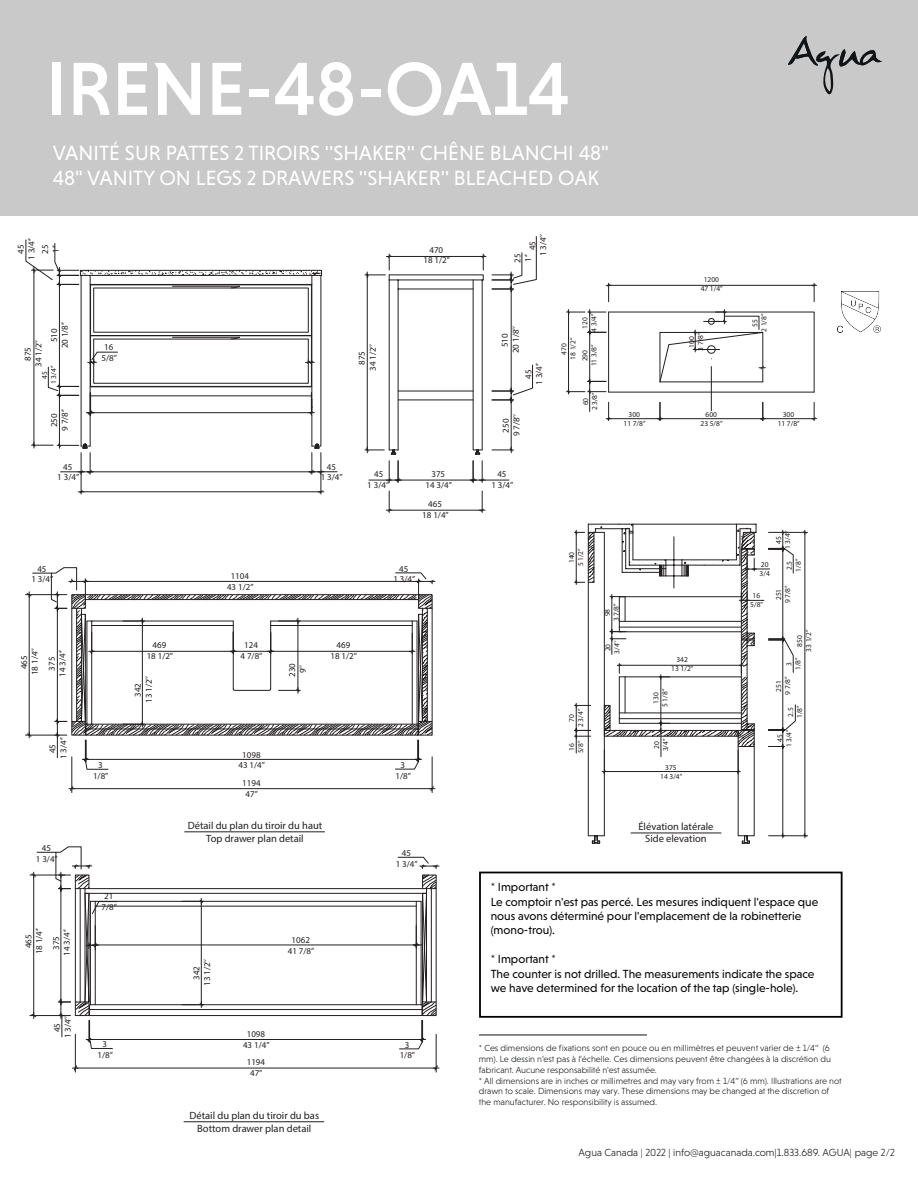
<style>
.page{position:relative;width:918px;height:1188px;background:#fff}
.page>*{position:absolute;margin:0;border:0;box-sizing:border-box;transform-origin:0 0}
.t1{font:500 76.5px "Niveau Grotesk";color:#fff}
.t2{font:21px/25.3px "Niveau Grotesk";color:#fff}
.t3{font:12px/14.4px "Niveau Grotesk";color:#000002}
.t4{font:10.5px/12.6px "Myriad Pro";color:#231f20;text-align:center}
.t5{font:300 10.5px "Niveau Grotesk";color:#111416}
.t6{font:300 9px/10.8px "Niveau Grotesk";color:#111416}
.t7{font:9px/10.8px "Myriad Pro";color:#231f20;text-align:center}
.t8{font:7.5px/9px "Myriad Pro";color:#231f20;text-align:center}
</style>
<div class="page">
<div style="left:0;top:0;width:918px;height:215px;background:#c9c9c9"></div>
<svg style="left:788px;top:36px;width:94px;height:58px"></svg>
<img style="left:837px;top:291px;width:43px;height:42px">
<hr style="left:479px;top:1035px;width:168px;height:1px;background:#111416">
<hr style="left:398px;top:480px;width:75px;height:1px;background:#231f20">
<hr style="left:389px;top:510px;width:93px;height:1px;background:#231f20">
<svg style="left:386px;top:491px;width:6px;height:21px"></svg>
<svg style="left:479px;top:491px;width:6px;height:21px"></svg>
<hr style="left:511px;top:400px;width:1px;height:50px;background:#231f20">
<svg style="left:492px;top:447px;width:21px;height:6px"></svg>
<hr style="left:511px;top:289px;width:1px;height:102px;background:#231f20">
<svg style="left:365px;top:254px;width:121px;height:201px"></svg>
<svg style="left:369px;top:461px;width:32px;height:21px"></svg>
<svg style="left:470px;top:461px;width:39px;height:21px"></svg>
<svg style="left:492px;top:236px;width:44px;height:56px"></svg>
<svg style="left:492px;top:365px;width:41px;height:38px"></svg>
<svg style="left:26px;top:240px;width:311px;height:254px"></svg>
<hr style="left:609px;top:285px;width:205px;height:1px;background:#231f20">
<svg style="left:606px;top:283px;width:5px;height:19px"></svg>
<svg style="left:812px;top:283px;width:5px;height:19px"></svg>
<svg style="left:566px;top:310px;width:251px;height:111px"></svg>
<hr style="left:75px;top:1034px;width:1px;height:38px;background:#231f20">
<hr style="left:436px;top:1034px;width:1px;height:38px;background:#231f20">
<hr style="left:75px;top:1068px;width:361px;height:1px;background:#231f20">
<svg style="left:72px;top:1065px;width:6px;height:6px"></svg>
<svg style="left:433px;top:1065px;width:6px;height:6px"></svg>
<hr style="left:30px;top:1015px;width:35px;height:1px;background:#231f20">
<hr style="left:30px;top:875px;width:35px;height:1px;background:#231f20">
<svg style="left:31px;top:847px;width:408px;height:202px"></svg>
<svg style="left:588px;top:774px;width:150px;height:62px"></svg>
<svg style="left:742px;top:836px;width:8px;height:8px"></svg>
<svg style="left:588px;top:836px;width:16px;height:8px"></svg>
<hr style="left:783px;top:747px;width:1px;height:89px;background:#231f20">
<hr style="left:805px;top:532px;width:1px;height:304px;background:#231f20">
<svg style="left:769px;top:834px;width:39px;height:4px"></svg>
<svg style="left:575px;top:524px;width:233px;height:250px"></svg>
<hr style="left:184px;top:1121px;width:140px;height:1px;background:#231f20">
<hr style="left:185px;top:832px;width:140px;height:1px;background:#231f20">
<hr style="left:631px;top:833px;width:90px;height:1px;background:#231f20">
<div style="left:479px;top:872px;width:364px;height:146px;border:2px solid #000002"></div>
<hr style="left:72px;top:757px;width:1px;height:36px;background:#231f20">
<hr style="left:432px;top:757px;width:1px;height:36px;background:#231f20">
<hr style="left:72px;top:788px;width:360px;height:1px;background:#231f20">
<svg style="left:69px;top:786px;width:6px;height:5px"></svg>
<svg style="left:429px;top:786px;width:6px;height:5px"></svg>
<hr style="left:25px;top:735px;width:34px;height:1px;background:#231f20">
<hr style="left:25px;top:594px;width:34px;height:1px;background:#231f20">
<svg style="left:26px;top:568px;width:409px;height:201px"></svg>
<h1 class="t1" style="left:46px;top:45px;width:526px">IRENE-48-OA14</h1>
<h2 class="t2" style="left:53px;top:140px;width:558px">VANITÉ SUR PATTES 2 TIROIRS ''SHAKER'' CHÊNE BLANCHI 48"<br>48" VANITY ON LEGS 2 DRAWERS ''SHAKER'' BLEACHED OAK</h2>
<p class="t7" style="left:15px;top:260px;width:23px;rotate:-90deg">45<br>1 3/4’’</p>
<p class="t7" style="left:40px;top:254px;width:11px;text-align:left;rotate:-90deg">25<br>1’’</p>
<p class="t7" style="left:527px;top:256px;width:23px;rotate:-90deg">45<br>1 3/4’’</p>
<p class="t7" style="left:423px;top:244px;width:28px">470<br>18 1/2’’</p>
<p class="t7" style="left:512px;top:263px;width:11px;text-align:left;rotate:-90deg">25<br>1’’</p>
<p class="t8" style="left:580px;top:332px;width:20px;rotate:-90deg">120<br>4 3/4’’</p>
<p class="t7" style="left:49px;top:348px;width:28px;rotate:-90deg">510<br>20 1/8’’</p>
<p class="t7" style="left:499px;top:353px;width:28px;rotate:-90deg">510<br>20 1/8’’</p>
<p class="t7" style="left:101px;top:342px;width:17px">16<br>5/8’’</p>
<p class="t8" style="left:559px;top:360px;width:24px;rotate:-90deg">470<br>18 1/2’’</p>
<p class="t8" style="left:580px;top:366px;width:24px;rotate:-90deg">290<br>11 3/8’’</p>
<p class="t7" style="left:22px;top:367px;width:28px;rotate:-90deg">875<br>34 1/2’’</p>
<p class="t7" style="left:356px;top:371px;width:28px;rotate:-90deg">875<br>34 1/2’’</p>
<p class="t7" style="left:523px;top:385px;width:23px;rotate:-90deg">45<br>1 3/4’’</p>
<p class="t8" style="left:40px;top:384px;width:20px;rotate:-90deg">45<br>1 3/4’’</p>
<p class="t7" style="left:49px;top:431px;width:23px;rotate:-90deg">250<br>9 7/8’’</p>
<p class="t7" style="left:57px;top:461px;width:23px">45<br>1 3/4’’</p>
<p class="t7" style="left:321px;top:461px;width:23px">45<br>1 3/4’’</p>
<p class="t8" style="left:581px;top:410px;width:20px;rotate:-90deg">60<br>2 3/8’’</p>
<p class="t7" style="left:500px;top:436px;width:23px;rotate:-90deg">250<br>9 7/8’’</p>
<p class="t7" style="left:425px;top:468px;width:28px">375<br>14 3/4’’</p>
<p class="t7" style="left:422px;top:499px;width:28px">465<br>18 1/4’’</p>
<p class="t7" style="left:367px;top:468px;width:23px">45<br>1 3/4’’</p>
<p class="t7" style="left:491px;top:468px;width:23px">45<br>1 3/4’’</p>
<p class="t8" style="left:701px;top:275px;width:24px">1200<br>47 1/4’’</p>
<p class="t8" style="left:687px;top:351px;width:20px;rotate:-90deg">100<br>3 7/8’’</p>
<p class="t8" style="left:750px;top:332px;width:20px;rotate:-90deg">55<br>2 1/8’’</p>
<p class="t8" style="left:624px;top:410px;width:24px">300<br>11 7/8’’</p>
<p class="t8" style="left:701px;top:410px;width:24px">600<br>23 5/8’’</p>
<p class="t8" style="left:778px;top:410px;width:24px">300<br>11 7/8’’</p>
<p class="t7" style="left:31px;top:563px;width:23px">45<br>1 3/4’’</p>
<p class="t7" style="left:393px;top:563px;width:23px">45<br>1 3/4’’</p>
<p class="t7" style="left:227px;top:570px;width:28px">1104<br>43 1/2’’</p>
<p class="t7" style="left:18px;top:675px;width:28px;rotate:-90deg">465<br>18 1/4’’</p>
<p class="t7" style="left:46px;top:677px;width:28px;rotate:-90deg">375<br>14 3/4’’</p>
<p class="t7" style="left:47px;top:759px;width:23px;rotate:-90deg">45<br>1 3/4’’</p>
<p class="t7" style="left:147px;top:640px;width:28px">469<br>18 1/2’’</p>
<p class="t7" style="left:331px;top:639px;width:28px">469<br>18 1/2’’</p>
<p class="t7" style="left:132px;top:703px;width:28px;rotate:-90deg">342<br>13 1/2’’</p>
<p class="t7" style="left:241px;top:640px;width:23px">124<br>4 7/8’’</p>
<p class="t7" style="left:287px;top:677px;width:15px;rotate:-90deg">230<br>9’’</p>
<p class="t7" style="left:239px;top:749px;width:28px">1098<br>43 1/4’’</p>
<p class="t7" style="left:242px;top:777px;width:20px">1194<br>47’’</p>
<p class="t7" style="left:93px;top:759px;width:17px">3<br>1/8’’</p>
<p class="t7" style="left:396px;top:759px;width:17px">3<br>1/8’’</p>
<p class="t8" style="left:567px;top:566px;width:20px;rotate:-90deg">140<br>5 1/2’’</p>
<p class="t8" style="left:603px;top:621px;width:20px;rotate:-90deg">98<br>3 7/8’’</p>
<p class="t8" style="left:603px;top:654px;width:14px;rotate:-90deg">20<br>3/4’’</p>
<p class="t8" style="left:567px;top:727px;width:20px;rotate:-90deg">70<br>2 3/4’’</p>
<p class="t8" style="left:567px;top:753px;width:14px;rotate:-90deg">16<br>5/8’’</p>
<p class="t8" style="left:671px;top:655px;width:24px">342<br>13 1/2’’</p>
<p class="t8" style="left:651px;top:707px;width:20px;rotate:-90deg">130<br>5 1/8’’</p>
<p class="t8" style="left:652px;top:751px;width:14px;rotate:-90deg">20<br>3/4’’</p>
<p class="t8" style="left:660px;top:762px;width:24px">375<br>14 3/4’’</p>
<p class="t8" style="left:774px;top:549px;width:20px;rotate:-90deg">45<br>1 3/4’’</p>
<p class="t8" style="left:785px;top:572px;width:14px;text-align:left;rotate:-90deg">2.5<br>1/8’’</p>
<p class="t8" style="left:760px;top:559px;width:12px;text-align:left">20<br>3/4</p>
<p class="t8" style="left:750px;top:591px;width:14px">16<br>5/8’’</p>
<p class="t8" style="left:774px;top:603px;width:20px;rotate:-90deg">251<br>9 7/8’’</p>
<p class="t8" style="left:795px;top:652px;width:24px;rotate:-90deg">850<br>33 1/2’’</p>
<p class="t8" style="left:784px;top:670px;width:14px;rotate:-90deg">3<br>1/8’’</p>
<p class="t8" style="left:774px;top:695px;width:20px;rotate:-90deg">251<br>9 7/8’’</p>
<p class="t8" style="left:786px;top:718px;width:14px;text-align:left;rotate:-90deg">2.5<br>1/8’’</p>
<p class="t8" style="left:775px;top:747px;width:20px;rotate:-90deg">45<br>1 3/4’’</p>
<p class="t4" style="left:188px;top:819px;width:136px">Détail du plan du tiroir du haut<br>Top drawer plan detail</p>
<p class="t4" style="left:638px;top:820px;width:77px">Élévation latérale<br>Side elevation</p>
<h3 class="t3" style="left:491px;top:880px;width:329px">* Important *<br>Le comptoir n'est pas percé. Les mesures indiquent l'espace que nous avons déterminé pour l'emplacement de la robinetterie (mono-trou).</h3>
<h3 class="t3" style="left:491px;top:952px;width:325px">* Important *<br>The counter is not drilled. The measurements indicate the space we have determined for the location of the tap (single-hole).</h3>
<p class="t7" style="left:36px;top:842px;width:23px">45<br>1 3/4’’</p>
<p class="t7" style="left:396px;top:847px;width:23px">45<br>1 3/4’’</p>
<p class="t7" style="left:102px;top:891px;width:17px">21<br>7/8’’</p>
<p class="t7" style="left:23px;top:954px;width:28px;rotate:-90deg">465<br>18 1/4’’</p>
<p class="t7" style="left:51px;top:956px;width:28px;rotate:-90deg">375<br>14 3/4’’</p>
<p class="t7" style="left:288px;top:935px;width:28px">1062<br>41 7/8’’</p>
<p class="t7" style="left:191px;top:986px;width:28px;rotate:-90deg">342<br>13 1/2’’</p>
<p class="t7" style="left:52px;top:1038px;width:23px;rotate:-90deg">45<br>1 3/4’’</p>
<p class="t7" style="left:98px;top:1038px;width:17px">3<br>1/8’’</p>
<p class="t7" style="left:243px;top:1028px;width:28px">1098<br>43 1/4’’</p>
<p class="t7" style="left:247px;top:1056px;width:20px">1194<br>47’’</p>
<p class="t4" style="left:189px;top:1109px;width:131px">Détail du plan du tiroir du bas<br>Bottom drawer plan detail</p>
<p class="t7" style="left:400px;top:1039px;width:17px">3<br>1/8’’</p>
<p class="t6" style="left:479px;top:1043px;width:364px">* Ces dimensions de fixations sont en pouce ou en millimètres et peuvent varier de ± 1/4’’ (6 mm). Le dessin n’est pas à l’échelle. Ces dimensions peuvent être changées à la discrétion du fabricant. Aucune responsabilité n'est assumée.<br>* All dimensions are in inches or millimetres and may vary from ± 1/4’’ (6 mm). Illustrations are not drawn to scale. Dimensions may vary. These dimensions may be changed at the discretion of the manufacturer. No responsibility is assumed.</p>
<p class="t5" style="left:579px;top:1147px;width:318px">Agua Canada | 2022 | info@aguacanada.com|1.833.689. AGUA| page 2/2</p>
</div>
